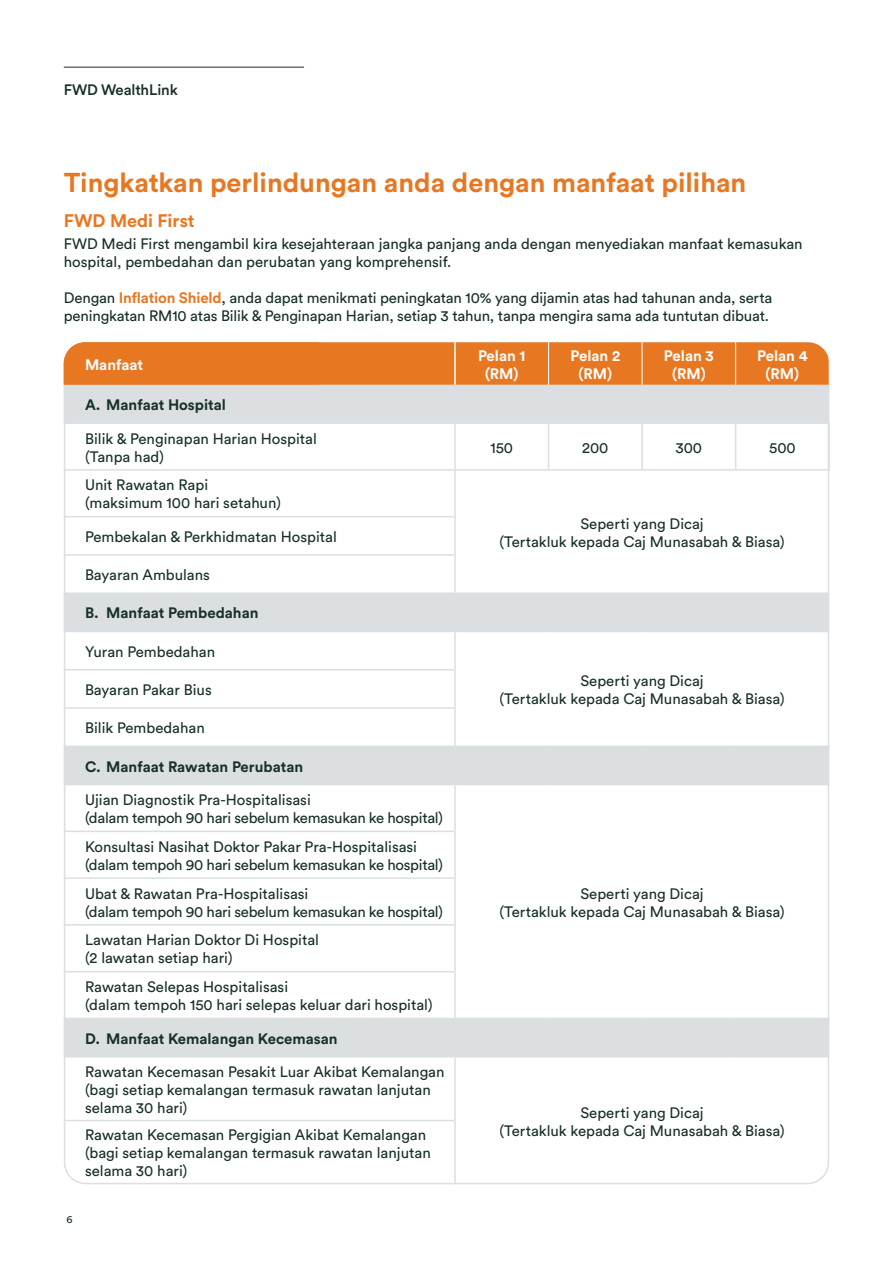
<style>
.page{position:relative;width:893px;height:1263px;background:#fff}
.page>*{position:absolute;margin:0;border:0;box-sizing:border-box;transform-origin:0 0}
.t1{font:700 27px "FWD Circular";color:#e87722}
.t2{font:700 18px "FWD Circular";color:#e87722}
.t3{font:15px/18px "FWD Circular";color:#183028}
.t4{font:15px/18px "FWD Circular";letter-spacing:-.01em;color:#173029}
.t5{font:15px/18px "FWD Circular";letter-spacing:-.02em;color:#183028}
.t6{font:700 15px "FWD Circular";color:#183028}
.t7{font:700 15px/18px "FWD Circular";color:#fff;text-align:center}
.t8{font:500 15px "FWD Circular";letter-spacing:-.005em;color:#183028}
.t9{font:10.5px "FWD Circular";color:#183028}
.s1{font-weight:700;color:#e87722}
</style>
<div class="page">
<hr style="left:64px;top:67px;width:240px;height:1px;background:#183028">
<div style="left:64px;top:342px;width:765px;height:43px;background:#e87722"></div>
<svg style="left:64px;top:385px;width:765px;height:671px"></svg>
<hr style="left:454px;top:385px;width:2px;height:37px;background:#dbdfe1">
<hr style="left:64px;top:422px;width:391px;height:2px;background:#dbdfe1">
<hr style="left:455px;top:422px;width:94px;height:2px;background:#dbdfe1">
<hr style="left:549px;top:422px;width:93px;height:2px;background:#dbdfe1">
<hr style="left:642px;top:422px;width:94px;height:2px;background:#dbdfe1">
<hr style="left:736px;top:422px;width:94px;height:2px;background:#dbdfe1">
<hr style="left:454px;top:471px;width:2px;height:46px;background:#dbdfe1">
<hr style="left:454px;top:517px;width:2px;height:38px;background:#dbdfe1">
<hr style="left:454px;top:555px;width:2px;height:37px;background:#dbdfe1">
<hr style="left:454px;top:594px;width:2px;height:37px;background:#dbdfe1">
<hr style="left:454px;top:632px;width:2px;height:38px;background:#dbdfe1">
<hr style="left:454px;top:670px;width:2px;height:38px;background:#dbdfe1">
<hr style="left:454px;top:708px;width:2px;height:37px;background:#dbdfe1">
<hr style="left:454px;top:747px;width:2px;height:37px;background:#dbdfe1">
<hr style="left:454px;top:785px;width:2px;height:46px;background:#dbdfe1">
<hr style="left:454px;top:831px;width:2px;height:47px;background:#dbdfe1">
<hr style="left:454px;top:878px;width:2px;height:47px;background:#dbdfe1">
<hr style="left:454px;top:925px;width:2px;height:47px;background:#dbdfe1">
<hr style="left:454px;top:972px;width:2px;height:46px;background:#dbdfe1">
<hr style="left:454px;top:1019px;width:2px;height:37px;background:#dbdfe1">
<hr style="left:454px;top:1057px;width:2px;height:63px;background:#dbdfe1">
<hr style="left:454px;top:1120px;width:2px;height:64px;background:#dbdfe1">
<hr style="left:64px;top:669px;width:390px;height:1px;background:#dbdfe1">
<hr style="left:64px;top:707px;width:390px;height:2px;background:#dbdfe1">
<hr style="left:64px;top:745px;width:391px;height:2px;background:#dbdfe1">
<hr style="left:455px;top:745px;width:94px;height:2px;background:#dbdfe1">
<hr style="left:549px;top:745px;width:93px;height:2px;background:#dbdfe1">
<hr style="left:642px;top:745px;width:94px;height:2px;background:#dbdfe1">
<hr style="left:736px;top:745px;width:93px;height:2px;background:#dbdfe1">
<hr style="left:64px;top:784px;width:391px;height:1px;background:#dbdfe1">
<hr style="left:455px;top:784px;width:94px;height:1px;background:#dbdfe1">
<hr style="left:549px;top:784px;width:93px;height:1px;background:#dbdfe1">
<hr style="left:642px;top:784px;width:94px;height:1px;background:#dbdfe1">
<hr style="left:736px;top:784px;width:93px;height:1px;background:#dbdfe1">
<hr style="left:64px;top:831px;width:390px;height:1px;background:#dbdfe1">
<hr style="left:64px;top:877px;width:390px;height:2px;background:#dbdfe1">
<hr style="left:64px;top:924px;width:390px;height:2px;background:#dbdfe1">
<hr style="left:64px;top:971px;width:390px;height:1px;background:#dbdfe1">
<hr style="left:64px;top:1018px;width:391px;height:1px;background:#dbdfe1">
<hr style="left:455px;top:1018px;width:94px;height:1px;background:#dbdfe1">
<hr style="left:549px;top:1018px;width:93px;height:1px;background:#dbdfe1">
<hr style="left:642px;top:1018px;width:94px;height:1px;background:#dbdfe1">
<hr style="left:736px;top:1018px;width:93px;height:1px;background:#dbdfe1">
<hr style="left:64px;top:1056px;width:391px;height:1px;background:#dbdfe1">
<hr style="left:455px;top:1056px;width:94px;height:1px;background:#dbdfe1">
<hr style="left:549px;top:1056px;width:93px;height:1px;background:#dbdfe1">
<hr style="left:642px;top:1056px;width:94px;height:1px;background:#dbdfe1">
<hr style="left:736px;top:1056px;width:93px;height:1px;background:#dbdfe1">
<hr style="left:64px;top:1120px;width:390px;height:1px;background:#dbdfe1">
<hr style="left:64px;top:631px;width:391px;height:1px;background:#dbdfe1">
<hr style="left:455px;top:631px;width:94px;height:1px;background:#dbdfe1">
<hr style="left:549px;top:631px;width:93px;height:1px;background:#dbdfe1">
<hr style="left:642px;top:631px;width:94px;height:1px;background:#dbdfe1">
<hr style="left:736px;top:631px;width:93px;height:1px;background:#dbdfe1">
<hr style="left:64px;top:469px;width:391px;height:2px;background:#dbdfe1">
<hr style="left:455px;top:469px;width:94px;height:2px;background:#dbdfe1">
<hr style="left:549px;top:469px;width:93px;height:2px;background:#dbdfe1">
<hr style="left:642px;top:469px;width:94px;height:2px;background:#dbdfe1">
<hr style="left:736px;top:469px;width:94px;height:2px;background:#dbdfe1">
<hr style="left:64px;top:592px;width:391px;height:2px;background:#dbdfe1">
<hr style="left:455px;top:592px;width:94px;height:2px;background:#dbdfe1">
<hr style="left:549px;top:592px;width:93px;height:2px;background:#dbdfe1">
<hr style="left:642px;top:592px;width:94px;height:2px;background:#dbdfe1">
<hr style="left:736px;top:592px;width:93px;height:2px;background:#dbdfe1">
<hr style="left:64px;top:516px;width:390px;height:1px;background:#dbdfe1">
<hr style="left:64px;top:554px;width:390px;height:2px;background:#dbdfe1">
<hr style="left:548px;top:342px;width:1px;height:43px;background:#fff">
<hr style="left:642px;top:342px;width:1px;height:43px;background:#fff">
<hr style="left:735px;top:342px;width:1px;height:43px;background:#fff">
<hr style="left:454px;top:342px;width:2px;height:43px;background:#fff">
<hr style="left:454px;top:424px;width:2px;height:45px;background:#dbdfe1">
<hr style="left:548px;top:424px;width:1px;height:45px;background:#dbdfe1">
<hr style="left:641px;top:424px;width:2px;height:45px;background:#dbdfe1">
<hr style="left:735px;top:424px;width:1px;height:45px;background:#dbdfe1">
<hr style="left:828px;top:424px;width:2px;height:45px;background:#dbdfe1">
<p class="t8" style="left:64px;top:79px;width:116px">FWD WealthLink</p>
<h1 class="t1" style="left:64px;top:164px;width:684px">Tingkatkan perlindungan anda dengan manfaat pilihan</h1>
<p class="t2" style="left:64px;top:208px;width:132px">FWD Medi First</p>
<p class="t4" style="left:64px;top:234px;width:740px">FWD Medi First mengambil kira kesejahteraan jangka panjang anda dengan menyediakan manfaat kemasukan hospital, pembedahan dan perubatan yang komprehensif.</p>
<p class="t4" style="left:64px;top:288px;width:710px">Dengan <span class="s1">Inflation Shield</span>, anda dapat menikmati peningkatan 10% yang dijamin atas had tahunan anda, serta peningkatan RM10 atas Bilik &amp; Penginapan Harian, setiap 3 tahun, tanpa mengira sama ada tuntutan dibuat.</p>
<p class="t7" style="left:85px;top:355px;width:60px">Manfaat</p>
<p class="t7" style="left:478px;top:346px;width:49px">Pelan 1 (RM)</p>
<p class="t7" style="left:570px;top:346px;width:51px">Pelan 2 (RM)</p>
<p class="t7" style="left:664px;top:346px;width:51px">Pelan 3 (RM)</p>
<p class="t7" style="left:757px;top:346px;width:52px">Pelan 4 (RM)</p>
<p class="t6" style="left:85px;top:394px;width:143px">A. Manfaat Hospital</p>
<p class="t3" style="left:85px;top:429px;width:233px">Bilik &amp; Penginapan Harian Hospital (Tanpa had)</p>
<p class="t3" style="left:490px;top:438px;width:24px">150</p>
<p class="t3" style="left:582px;top:438px;width:28px">200</p>
<p class="t3" style="left:675px;top:438px;width:28px">300</p>
<p class="t3" style="left:769px;top:438px;width:28px">500</p>
<p class="t3" style="left:85px;top:475px;width:198px">Unit Rawatan Rapi (maksimum 100 hari setahun)</p>
<p class="t3" style="left:499px;top:514px;width:287px;text-align:center">Seperti yang Dicaj<br>(Tertakluk kepada Caj Munasabah &amp; Biasa)</p>
<p class="t3" style="left:85px;top:527px;width:253px">Pembekalan &amp; Perkhidmatan Hospital</p>
<p class="t3" style="left:85px;top:565px;width:126px">Bayaran Ambulans</p>
<p class="t6" style="left:85px;top:603px;width:175px">B. Manfaat Pembedahan</p>
<p class="t3" style="left:85px;top:642px;width:132px">Yuran Pembedahan</p>
<p class="t3" style="left:85px;top:680px;width:128px">Bayaran Pakar Bius</p>
<p class="t3" style="left:85px;top:718px;width:121px">Bilik Pembedahan</p>
<p class="t6" style="left:85px;top:756px;width:220px">C. Manfaat Rawatan Perubatan</p>
<p class="t5" style="left:85px;top:790px;width:359px">Ujian Diagnostik Pra-Hospitalisasi<br>(dalam tempoh 90 hari sebelum kemasukan ke hospital)</p>
<p class="t5" style="left:85px;top:837px;width:359px">Konsultasi Nasihat Doktor Pakar Pra-Hospitalisasi (dalam tempoh 90 hari sebelum kemasukan ke hospital)</p>
<p class="t5" style="left:85px;top:884px;width:359px">Ubat &amp; Rawatan Pra-Hospitalisasi<br>(dalam tempoh 90 hari sebelum kemasukan ke hospital)</p>
<p class="t3" style="left:85px;top:930px;width:236px">Lawatan Harian Doktor Di Hospital (2 lawatan setiap hari)</p>
<p class="t3" style="left:85px;top:977px;width:349px">Rawatan Selepas Hospitalisasi<br>(dalam tempoh 150 hari selepas keluar dari hospital)</p>
<p class="t6" style="left:85px;top:1028px;width:254px">D. Manfaat Kemalangan Kecemasan</p>
<p class="t3" style="left:85px;top:1062px;width:361px">Rawatan Kecemasan Pesakit Luar Akibat Kemalangan (bagi setiap kemalangan termasuk rawatan lanjutan selama 30 hari)</p>
<p class="t3" style="left:85px;top:1125px;width:347px">Rawatan Kecemasan Pergigian Akibat Kemalangan (bagi setiap kemalangan termasuk rawatan lanjutan selama 30 hari)</p>
<p class="t9" style="left:66px;top:1212px;width:8px">6</p>
<p class="t3" style="left:499px;top:671px;width:287px;text-align:center">Seperti yang Dicaj<br>(Tertakluk kepada Caj Munasabah &amp; Biasa)</p>
<p class="t3" style="left:499px;top:884px;width:287px;text-align:center">Seperti yang Dicaj<br>(Tertakluk kepada Caj Munasabah &amp; Biasa)</p>
<p class="t3" style="left:499px;top:1103px;width:287px;text-align:center">Seperti yang Dicaj<br>(Tertakluk kepada Caj Munasabah &amp; Biasa)</p>
</div>
